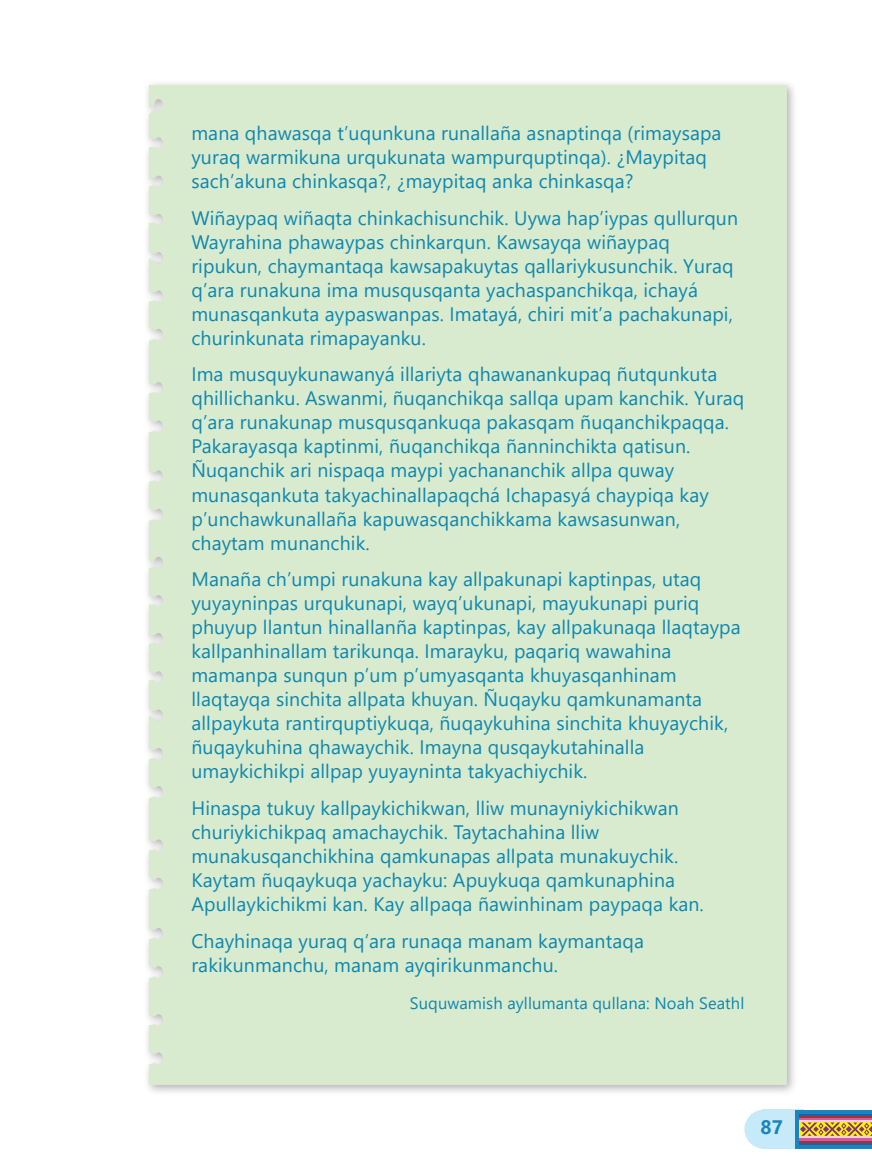
<style>
.page{position:relative;width:872px;height:1170px;background:#fff}
.page>*{position:absolute;margin:0;border:0;box-sizing:border-box;transform-origin:0 0}
.t1{font:19.5px/24px "Segoe UI";letter-spacing:.005em;color:#0f87ae}
.t2{font:700 19.5px "Segoe UI";color:#1a84bf}
.t3{font:16.5px "Segoe UI";letter-spacing:.005em;color:#0f87ae}
</style>
<div class="page">
<div style="left:762px;top:1109px;width:42px;height:39px;background:#c6eafa"></div>
<div style="left:744px;top:1109px;width:39px;height:39px;background:#c6eafa;border-radius:50%"></div>
<svg style="left:795px;top:1110px;width:77px;height:38px"></svg>
<hr style="left:800px;top:1113px;width:72px;height:2px;background:#1b60ae">
<hr style="left:800px;top:1142px;width:72px;height:2px;background:#1b60ae">
<hr style="left:800px;top:1115px;width:72px;height:3px;background:#b82c28">
<hr style="left:800px;top:1139px;width:72px;height:3px;background:#b82c28">
<hr style="left:800px;top:1118px;width:72px;height:2px;background:#ca5da3">
<hr style="left:800px;top:1137px;width:72px;height:2px;background:#ca5da3">
<hr style="left:800px;top:1120px;width:72px;height:2px;background:#f9cdde">
<hr style="left:800px;top:1135px;width:72px;height:2px;background:#f9cdde">
<svg style="left:800px;top:1122px;width:72px;height:13px"></svg>
<div style="left:143px;top:79px;width:655px;height:1017px;background:#231f20;opacity:.35"></div>
<div style="left:149px;top:85px;width:638px;height:999px;background:#d8ebcf"></div>
<p class="t1" style="left:191px;top:119px;width:531px">mana qhawasqa t’uqunkuna runallaña asnaptinqa (rimaysapa yuraq warmikuna urqukunata wampurquptinqa). ¿Maypitaq sach’akuna chinkasqa?, ¿maypitaq anka chinkasqa?</p>
<p class="t1" style="left:191px;top:204px;width:548px">Wiñaypaq wiñaqta chinkachisunchik. Uywa hap’iypas qullurqun Wayrahina phawaypas chinkarqun. Kawsayqa wiñaypaq ripukun, chaymantaqa kawsapakuytas qallariykusunchik. Yuraq q’ara runakuna ima musqusqanta yachaspanchikqa, ichayá munasqankuta aypaswanpas. Imatayá, chiri mit’a pachakunapi, churinkunata rimapayanku.</p>
<p class="t1" style="left:191px;top:361px;width:554px">Ima musquykunawanyá illariyta qhawanankupaq ñutqunkuta qhillichanku. Aswanmi, ñuqanchikqa sallqa upam kanchik. Yuraq q’ara runakunap musqusqankuqa pakasqam ñuqanchikpaqqa.<br>Pakarayasqa kaptinmi, ñuqanchikqa ñanninchikta qatisun.<br>Ñuqanchik ari nispaqa maypi yachananchik allpa quway munasqankuta takyachinallapaqchá Ichapasyá chaypiqa kay p’unchawkunallaña kapuwasqanchikkama kawsasunwan, chaytam munanchik.</p>
<p class="t1" style="left:191px;top:565px;width:551px">Manaña ch’umpi runakuna kay allpakunapi kaptinpas, utaq yuyayninpas urqukunapi, wayq’ukunapi, mayukunapi puriq phuyup llantun hinallanña kaptinpas, kay allpakunaqa llaqtaypa kallpanhinallam tarikunqa. Imarayku, paqariq wawahina mamanpa sunqun p’um p’umyasqanta khuyasqanhinam llaqtayqa sinchita allpata khuyan. Ñuqayku qamkunamanta allpaykuta rantirquptiykuqa, ñuqaykuhina sinchita khuyaychik, ñuqaykuhina qhawaychik. Imayna qusqaykutahinalla umaykichikpi allpap yuyayninta takyachiychik.</p>
<p class="t1" style="left:191px;top:794px;width:514px">Hinaspa tukuy kallpaykichikwan, lliw munayniykichikwan churiykichikpaq amachaychik. Taytachahina lliw munakusqanchikhina qamkunapas allpata munakuychik.<br>Kaytam ñuqaykuqa yachayku: Apuykuqa qamkunaphina Apullaykichikmi kan. Kay allpaqa ñawinhinam paypaqa kan.</p>
<p class="t1" style="left:191px;top:927px;width:454px">Chayhinaqa yuraq q’ara runaqa manam kaymantaqa rakikunmanchu, manam ayqirikunmanchu.</p>
<p class="t3" style="left:410px;top:987px;width:336px">Suquwamish ayllumanta qullana: Noah Seathl</p>
<p class="t2" style="left:760px;top:1108px;width:24px">87</p>
</div>
